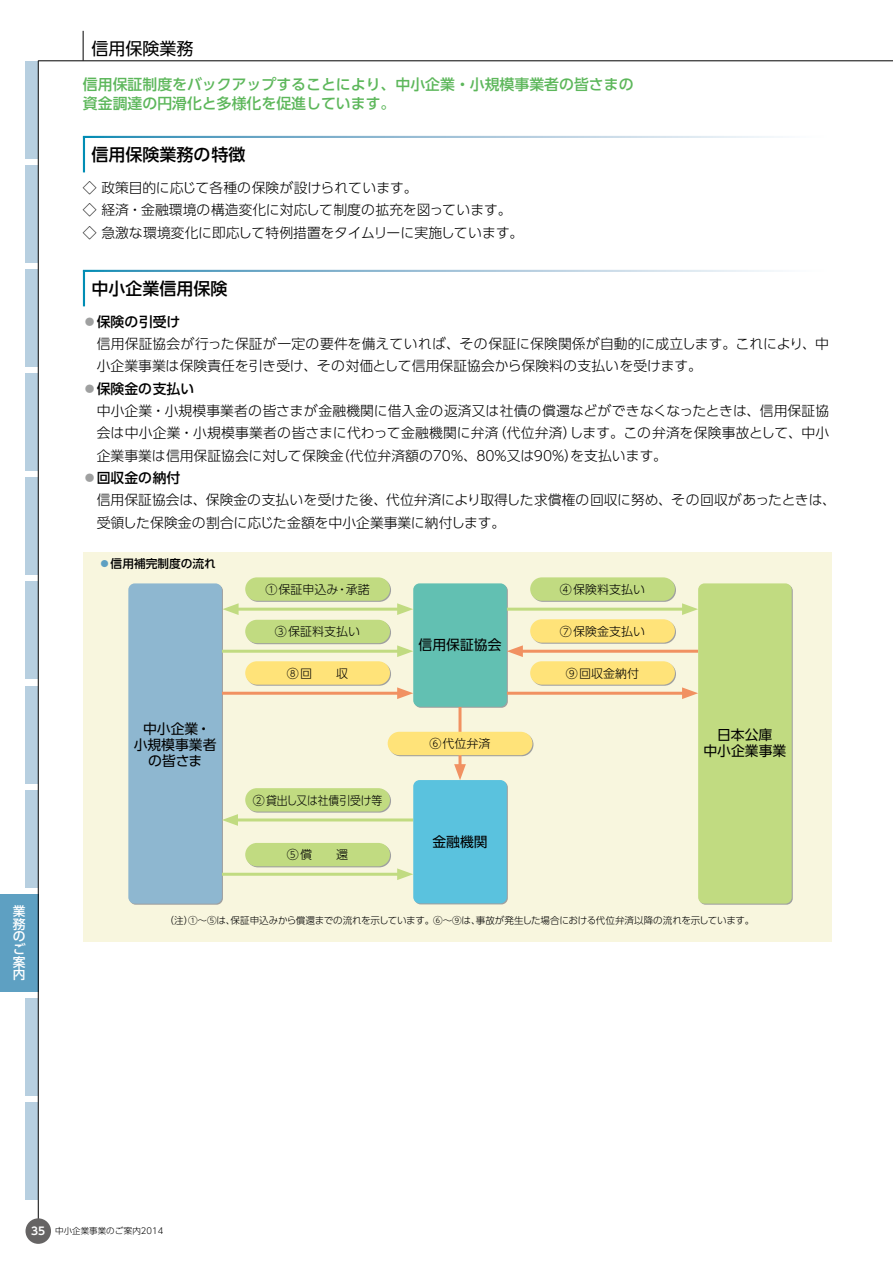
<style>
.page{position:relative;width:893px;height:1263px;background:#fff}
.page>*{position:absolute;margin:0;border:0;box-sizing:border-box;transform-origin:0 0}
.t1{font:500 16.95px "UD Shin Go Pro";color:#000}
.t2{font:16.95px "UD Shin Go Pro";color:#000}
.t3{font:500 14.85px/19.2px "UD Shin Go Pro";color:#5db75b}
.t4{font:300 13.8px/22.4px "UD Shin Go Pro";color:#000}
.t5{font:13.8px/15.9px "UD Shin Go Pro";color:#000;text-align:center}
.t6{font:500 13.8px "UD Shin Go Pro";color:#000}
.t7{font:500 12.75px/12.6px "UD Shin Go Pro";color:#fff;text-align:justify}
.t8{font:300 12px "UD Shin Go Pro";color:#000}
.t9{font:300 12px "UD Shin Go Pro";letter-spacing:-.02em;color:#000}
.t10{font:500 11.7px "UD Shin Go Pro";color:#000}
.t11{font:300 9.6px "UD Shin Go Pro";letter-spacing:-.02em;color:#000}
.t12{font:300 8.55px "UD Shin Go Pro";color:#000}
.s1{color:#9fa0a0}
.s2{font-weight:300;color:#9fa0a0}
.s3{color:#5ea0c2}
.s4{font-family:"UD Shin Go Pro De";font-weight:700;font-size:10.65px;color:#fff}
</style>
<div class="page">
<hr style="left:38px;top:61px;width:855px;height:1px;background:#000">
<hr style="left:83px;top:31px;width:1px;height:30px;background:#000">
<hr style="left:83px;top:136px;width:2px;height:36px;background:#008db4">
<hr style="left:83px;top:270px;width:2px;height:36px;background:#008db4">
<div style="left:83px;top:552px;width:748px;height:389px;background:#f8f6de"></div>
<svg style="left:246px;top:578px;width:145px;height:24px"></svg>
<svg style="left:531px;top:578px;width:145px;height:24px"></svg>
<svg style="left:531px;top:620px;width:145px;height:24px"></svg>
<svg style="left:531px;top:662px;width:145px;height:24px"></svg>
<svg style="left:246px;top:662px;width:145px;height:24px"></svg>
<svg style="left:246px;top:621px;width:145px;height:23px"></svg>
<svg style="left:246px;top:789px;width:145px;height:24px"></svg>
<svg style="left:246px;top:844px;width:145px;height:23px"></svg>
<svg style="left:389px;top:733px;width:144px;height:23px"></svg>
<div style="left:245px;top:577px;width:145px;height:24px;background:#c1db81;border-radius:12px"></div>
<div style="left:530px;top:577px;width:145px;height:24px;background:#c1db81;border-radius:12px"></div>
<div style="left:530px;top:619px;width:145px;height:24px;background:#ffe379;border-radius:12px"></div>
<div style="left:530px;top:661px;width:145px;height:24px;background:#ffe379;border-radius:12px"></div>
<div style="left:245px;top:661px;width:145px;height:24px;background:#ffe379;border-radius:12px"></div>
<div style="left:245px;top:620px;width:145px;height:23px;background:#c1db81;border-radius:12px"></div>
<div style="left:245px;top:788px;width:145px;height:23px;background:#c1db81;border-radius:12px"></div>
<div style="left:245px;top:843px;width:145px;height:23px;background:#c1db81;border-radius:12px"></div>
<svg style="left:454px;top:707px;width:12px;height:73px"></svg>
<svg style="left:222px;top:645px;width:191px;height:12px"></svg>
<svg style="left:222px;top:687px;width:191px;height:12px"></svg>
<svg style="left:507px;top:645px;width:191px;height:12px"></svg>
<svg style="left:507px;top:687px;width:191px;height:12px"></svg>
<svg style="left:222px;top:814px;width:191px;height:12px"></svg>
<svg style="left:222px;top:868px;width:191px;height:12px"></svg>
<svg style="left:507px;top:603px;width:191px;height:12px"></svg>
<svg style="left:222px;top:603px;width:191px;height:12px"></svg>
<div style="left:413px;top:583px;width:94px;height:124px;background:#62c0b2;border-radius:6px"></div>
<div style="left:413px;top:780px;width:94px;height:123px;background:#5ac2de;border-radius:6px"></div>
<div style="left:128px;top:583px;width:94px;height:321px;background:#8eb7d0;border-radius:6px"></div>
<div style="left:698px;top:583px;width:94px;height:321px;background:#c1db81;border-radius:6px"></div>
<div style="left:388px;top:732px;width:144px;height:23px;background:#ffe379;border-radius:12px"></div>
<div style="left:26px;top:61px;width:12px;height:97px;background:#b7cfe0"></div>
<div style="left:26px;top:165px;width:12px;height:98px;background:#b7cfe0"></div>
<div style="left:26px;top:477px;width:12px;height:98px;background:#b7cfe0"></div>
<div style="left:26px;top:686px;width:12px;height:97px;background:#b7cfe0"></div>
<div style="left:26px;top:790px;width:12px;height:98px;background:#b7cfe0"></div>
<div style="left:26px;top:581px;width:12px;height:98px;background:#b7cfe0"></div>
<div style="left:26px;top:998px;width:12px;height:98px;background:#b7cfe0"></div>
<div style="left:26px;top:1102px;width:12px;height:98px;background:#b7cfe0"></div>
<div style="left:26px;top:269px;width:12px;height:98px;background:#b7cfe0"></div>
<div style="left:26px;top:373px;width:12px;height:98px;background:#b7cfe0"></div>
<div style="left:0;top:894px;width:38px;height:98px;background:#5ea0c2"></div>
<hr style="left:38px;top:61px;width:1px;height:1170px;background:#000">
<div style="left:26px;top:1218px;width:25px;height:26px;background:#666464;border-radius:50%"></div>
<p class="t2" style="left:91px;top:35px;width:104px">信用保険業務</p>
<p class="t3" style="left:83px;top:74px;width:552px">信用保証制度をバックアップすることにより、中小企業・小規模事業者の皆さまの資金調達の円滑化と多様化を促進しています。</p>
<p class="t1" style="left:91px;top:140px;width:156px">信用保険業務の特徴</p>
<p class="t4" style="left:83px;top:176px;width:442px">◇ 政策目的に応じて各種の保険が設けられています。<br>◇ 経済・金融環境の構造変化に対応して制度の拡充を図っています。◇ 急激な環境変化に即応して特例措置をタイムリーに実施しています。</p>
<p class="t1" style="left:91px;top:274px;width:138px">中小企業信用保険</p>
<p class="t6" style="left:83px;top:310px;width:99px"><span class="s1">◦</span>保険の引受け</p>
<p class="t4" style="left:83px;top:332px;width:748px">　信用保証協会が行った保証が一定の要件を備えていれば、その保証に保険関係が自動的に成立します。これにより、中</p>
<p class="t4" style="left:97px;top:355px;width:607px">小企業事業は保険責任を引き受け、その対価として信用保証協会から保険料の支払いを受けます。</p>
<p class="t6" style="left:83px;top:377px;width:113px"><span class="s2">◦</span>保険金の支払い</p>
<p class="t4" style="left:83px;top:399px;width:748px">　中小企業・小規模事業者の皆さまが金融機関に借入金の返済又は社債の償還などができなくなったときは、信用保証協</p>
<p class="t4" style="left:97px;top:421px;width:734px">会は中小企業・小規模事業者の皆さまに代わって金融機関に弁済（代位弁済）します。この弁済を保険事故として、中小</p>
<p class="t4" style="left:97px;top:444px;width:572px">企業事業は信用保証協会に対して保険金（代位弁済額の70%、80%又は90%）を支払います。</p>
<p class="t6" style="left:83px;top:467px;width:99px"><span class="s2">◦</span>回収金の納付</p>
<p class="t4" style="left:83px;top:488px;width:755px">　信用保証協会は、保険金の支払いを受けた後、代位弁済により取得した求償権の回収に努め、その回収があったときは、</p>
<p class="t4" style="left:97px;top:511px;width:410px">受領した保険金の割合に応じた金額を中小企業事業に納付します。</p>
<p class="t10" style="left:99px;top:554px;width:118px"><span class="s3">●</span>信用補完制度の流れ</p>
<p class="t8" style="left:265px;top:580px;width:106px">①保証申込み・承諾</p>
<p class="t8" style="left:275px;top:622px;width:87px">③保証料支払い</p>
<p class="t8" style="left:287px;top:664px;width:63px">⑧回　　収</p>
<p class="t5" style="left:419px;top:637px;width:84px">信用保証協会</p>
<p class="t8" style="left:560px;top:580px;width:87px">④保険料支払い</p>
<p class="t8" style="left:560px;top:622px;width:87px">⑦保険金支払い</p>
<p class="t8" style="left:566px;top:664px;width:75px">⑨回収金納付</p>
<p class="t5" style="left:134px;top:720px;width:84px">中小企業・小規模事業者の皆さま</p>
<p class="t5" style="left:703px;top:726px;width:84px">日本公庫<br>中小企業事業</p>
<p class="t8" style="left:429px;top:733px;width:63px">⑥代位弁済</p>
<p class="t7" style="left:13px;top:905px;width:14px">業務のご案内</p>
<p class="t9" style="left:253px;top:790px;width:131px">②貸出し又は社債引受け等</p>
<p class="t8" style="left:287px;top:845px;width:63px">⑤償　　還</p>
<p class="t5" style="left:432px;top:833px;width:57px">金融機関</p>
<p class="t11" style="left:165px;top:913px;width:591px">（注）①～⑤は、保証申込みから償還までの流れを示しています。⑥～⑨は、事故が発生した場合における代位弁済以降の流れを示しています。</p>
<p class="t12" style="left:31px;top:1224px;width:134px"><span class="s4">35</span> 中小企業事業のご案内2014</p>
</div>
